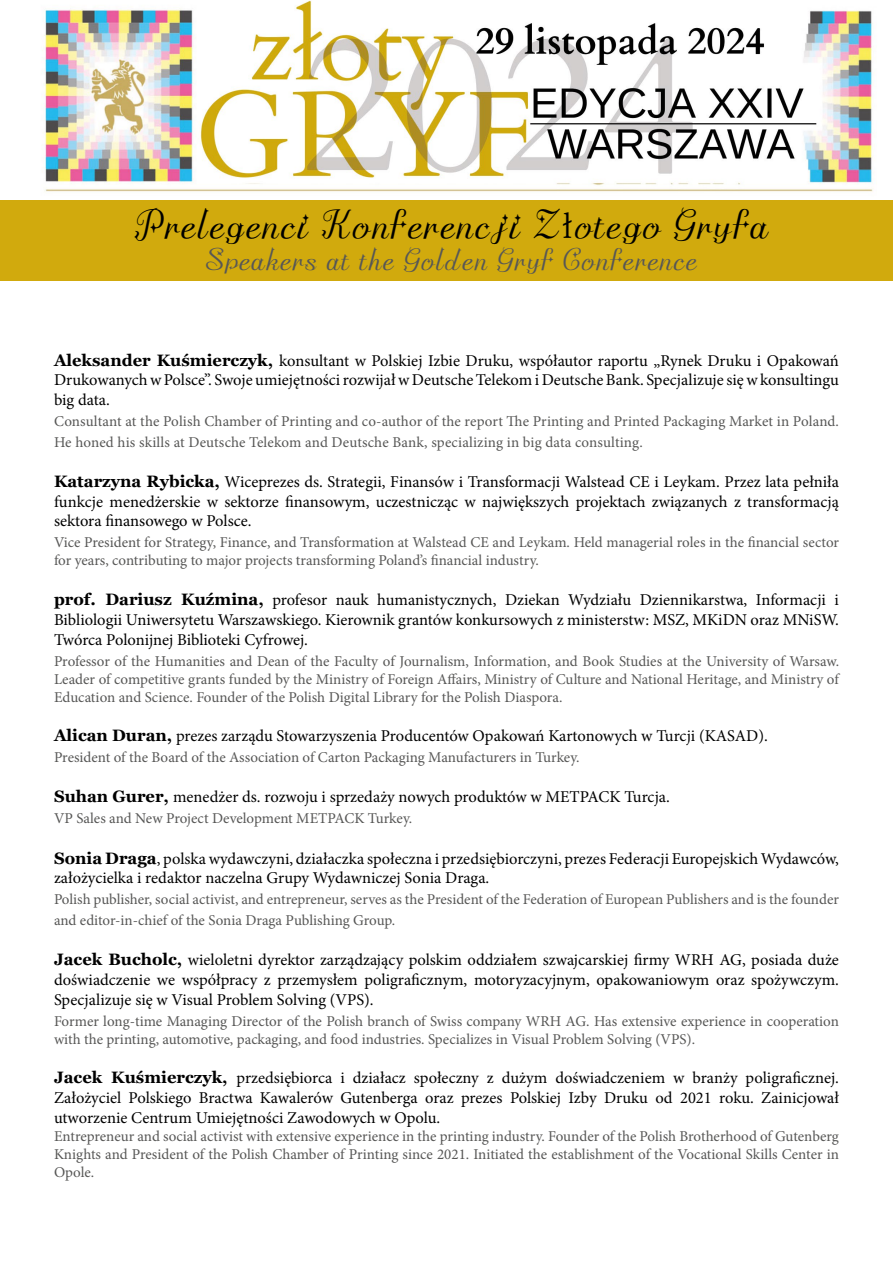
<style>
.page{position:relative;width:893px;height:1263px;background:#fff}
.page>*{position:absolute;margin:0;border:0;box-sizing:border-box;transform-origin:0 0}
.t1{font:36px "VDL Kuro Mincho Medium";color:#000}
.t2{font:27px "VDL Kuro Mincho Medium";color:#575756}
.t3{font:16.5px/19.8px "Minion Pro";color:#000;text-align:justify}
.t4{font:15px/18px "Minion Pro";color:#575756}
.s1{font-family:"Georgia";font-weight:700}
</style>
<div class="page">
<div style="left:0;top:201px;width:893px;height:80px;background:#d1aa0d"></div>
<img style="left:42px;top:0;width:831px;height:192px">
<h1 class="t1" style="left:134px;top:197px;width:637px">Prelegenci Konferencji Złotego Gryfa</h1>
<h2 class="t2" style="left:206px;top:239px;width:493px">Speakers at the Golden Gryf Conference</h2>
<p class="t3" style="left:54px;top:350px;width:786px"><span class="s1">Aleksander Kuśmierczyk,</span> konsultant w Polskiej Izbie Druku, współautor raportu „Rynek Druku i Opakowań Drukowanych w Polsce”. Swoje umiejętności rozwijał w Deutsche Telekom i Deutsche Bank. Specjalizuje się w konsultingu big data.</p>
<p class="t4" style="left:54px;top:411px;width:786px;line-height:21px">Consultant at the Polish Chamber of Printing and co-author of the report The Printing and Printed Packaging Market in Poland.<br>He honed his skills at Deutsche Telekom and Deutsche Bank, specializing in big data consulting.</p>
<p class="t3" style="left:54px;top:472px;width:786px"><span class="s1">Katarzyna Rybicka,</span> Wiceprezes ds. Strategii, Finansów i Transformacji Walstead CE i Leykam. Przez lata pełniła funkcje menedżerskie w sektorze finansowym, uczestnicząc w największych projektach związanych z transformacją sektora finansowego w Polsce.</p>
<p class="t4" style="left:54px;top:534px;width:786px">Vice President for Strategy, Finance, and Transformation at Walstead CE and Leykam. Held managerial roles in the financial sector for years, contributing to major projects transforming Poland’s financial industry.</p>
<p class="t3" style="left:54px;top:590px;width:786px"><span class="s1">prof. Dariusz Kuźmina,</span> profesor nauk humanistycznych, Dziekan Wydziału Dziennikarstwa, Informacji i Bibliologii Uniwersytetu Warszawskiego. Kierownik grantów konkursowych z ministerstw: MSZ, MKiDN oraz MNiSW.<br>Twórca Polonijnej Biblioteki Cyfrowej.</p>
<p class="t4" style="left:54px;top:652px;width:787px;text-align:justify">Professor of the Humanities and Dean of the Faculty of Journalism, Information, and Book Studies at the University of Warsaw.<br>Leader of competitive grants funded by the Ministry of Foreign Affairs, Ministry of Culture and National Heritage, and Ministry of Education and Science. Founder of the Polish Digital Library for the Polish Diaspora.</p>
<p class="t3" style="left:54px;top:726px;width:715px"><span class="s1">Alican Duran,</span> prezes zarządu Stowarzyszenia Producentów Opakowań Kartonowych w Turcji (KASAD).</p>
<p class="t4" style="left:54px;top:748px;width:527px">President of the Board of the Association of Carton Packaging Manufacturers in Turkey.</p>
<p class="t3" style="left:54px;top:787px;width:617px"><span class="s1">Suhan Gurer,</span> menedżer ds. rozwoju i sprzedaży nowych produktów w METPACK Turcja.</p>
<p class="t4" style="left:54px;top:809px;width:360px">VP Sales and New Project Development METPACK Turkey.</p>
<p class="t3" style="left:54px;top:848px;width:786px"><span class="s1">Sonia Draga</span>, polska wydawczyni, działaczka społeczna i przedsiębiorczyni, prezes Federacji Europejskich Wydawców, założycielka i redaktor naczelna Grupy Wydawniczej Sonia Draga.</p>
<p class="t4" style="left:54px;top:889px;width:786px;line-height:21px">Polish publisher, social activist, and entrepreneur, serves as the President of the Federation of European Publishers and is the founder and editor-in-chief of the Sonia Draga Publishing Group.</p>
<p class="t3" style="left:54px;top:950px;width:786px"><span class="s1">Jacek Bucholc,</span> wieloletni dyrektor zarządzający polskim oddziałem szwajcarskiej firmy WRH AG, posiada duże doświadczenie we współpracy z przemysłem poligraficznym, motoryzacyjnym, opakowaniowym oraz spożywczym.<br>Specjalizuje się w Visual Problem Solving (VPS).</p>
<p class="t4" style="left:54px;top:1012px;width:786px">Former long-time Managing Director of the Polish branch of Swiss company WRH AG. Has extensive experience in cooperation with the printing, automotive, packaging, and food industries. Specializes in Visual Problem Solving (VPS).</p>
<p class="t3" style="left:54px;top:1068px;width:786px"><span class="s1">Jacek Kuśmierczyk,</span> przedsiębiorca i działacz społeczny z dużym doświadczeniem w branży poligraficznej.<br>Założyciel Polskiego Bractwa Kawalerów Gutenberga oraz prezes Polskiej Izby Druku od 2021 roku. Zainicjował utworzenie Centrum Umiejętności Zawodowych w Opolu.</p>
<p class="t4" style="left:54px;top:1127px;width:786px;text-align:justify">Entrepreneur and social activist with extensive experience in the printing industry. Founder of the Polish Brotherhood of Gutenberg Knights and President of the Polish Chamber of Printing since 2021. Initiated the establishment of the Vocational Skills Center in Opole.</p>
</div>
